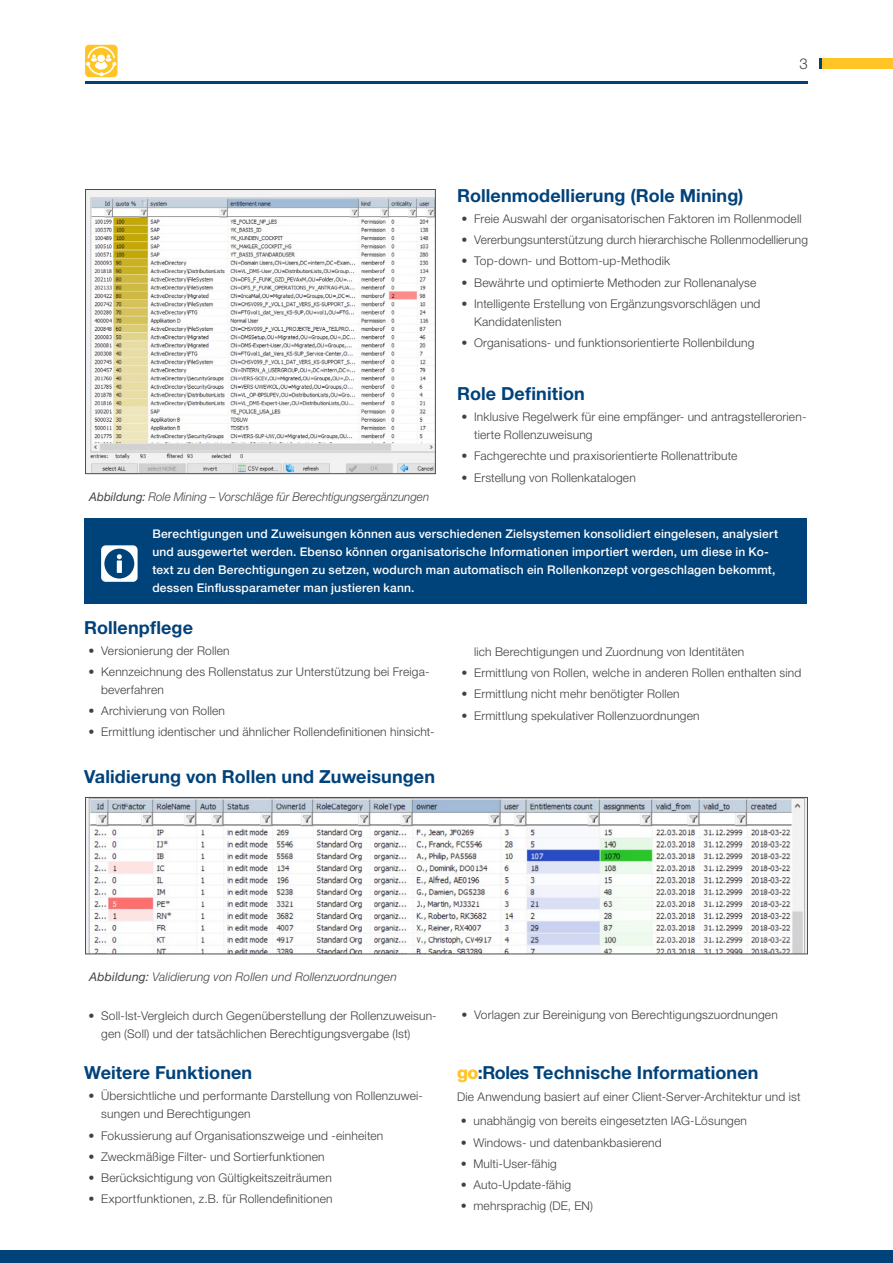
<style>
.page{position:relative;width:893px;height:1263px;background:#fff}
.page>*{position:absolute;margin:0;border:0;box-sizing:border-box;transform-origin:0 0}
.sub-SubHead_12pt_bol{font:700 18px "Helvetica Neue LT Pro";letter-spacing:.005em;color:#00427a}
.t1{font:300 15px "Helvetica Neue LT Pro";color:#414042}
.Body_9pt_light_DE{font:300 12px/18px "Helvetica Neue LT Pro";letter-spacing:.015em;color:#414042}
.sub-Intro_10pt_mediu{font:500 12px/18px "Helvetica Neue LT Pro";letter-spacing:.015em;color:#fff}
.Body_9pt_light_DE-2{font:italic 300 12px "Helvetica Neue LT Pro";letter-spacing:.01em;color:#414042;scale:.96 1}
.Body_9pt_light_DE-3{font:italic 300 12px "Helvetica Neue LT Pro";letter-spacing:.01em;color:#414042}
.s1{font-weight:400}
.s2{font-weight:800;color:#ffc425}
</style>
<div class="page">
<hr style="left:85px;top:81px;width:723px;height:3px;background:#00427a">
<div style="left:85px;top:45px;width:32px;height:32px;background:#ffc425;border-radius:4px"></div>
<svg style="left:86px;top:46px;width:30px;height:30px"></svg>
<div style="left:0;top:1250px;width:893px;height:13px;background:#00427a"></div>
<img style="left:87px;top:191px;width:347px;height:281px">
<div style="left:85px;top:189px;width:351px;height:285px;border:1px solid #4d4d4f"></div>
<img style="left:87px;top:799px;width:719px;height:153px">
<div style="left:85px;top:797px;width:723px;height:157px;border:1px solid #4d4d4f"></div>
<div style="left:84px;top:519px;width:723px;height:85px;background:#00427a"></div>
<div style="left:101px;top:545px;width:37px;height:37px;background:#fff;border-radius:5px"></div>
<svg style="left:104px;top:549px;width:30px;height:29px"></svg>
<div style="left:821px;top:58px;width:72px;height:11px;background:#ffc425"></div>
<svg style="left:819px;top:58px;width:2px;height:11px"></svg>
<p class="t1" style="left:800px;top:55px;width:10px">3</p>
<p class="Body_9pt_light_DE-2" style="left:89px;top:489px;width:356px"><span class="s1">Abbildung:</span> Role Mining – Vorschläge für Berechtigungsergänzungen</p>
<p class="sub-SubHead_12pt_bol" style="left:457px;top:184px;width:288px">Rollenmodellierung (Role Mining)</p>
<p class="Body_9pt_light_DE" style="left:461px;top:210px;width:342px">• Freie Auswahl der organisatorischen Faktoren im Rollenmodell</p>
<p class="Body_9pt_light_DE" style="left:461px;top:231px;width:348px">• Vererbungsunterstützung durch hierarchische Rollenmodellierung</p>
<p class="Body_9pt_light_DE" style="left:461px;top:252px;width:210px">• Top-down- und Bottom-up-Methodik</p>
<p class="Body_9pt_light_DE" style="left:461px;top:273px;width:297px">• Bewährte und optimierte Methoden zur Rollenanalyse</p>
<p class="Body_9pt_light_DE" style="left:474px;top:294px;width:288px;text-indent:-13px">• Intelligente Erstellung von Ergänzungsvorschlägen und<br>Kandidatenlisten</p>
<p class="Body_9pt_light_DE" style="left:461px;top:333px;width:294px">• Organisations- und funktionsorientierte Rollenbildung</p>
<p class="sub-SubHead_12pt_bol" style="left:457px;top:382px;width:129px">Role Definition</p>
<p class="Body_9pt_light_DE" style="left:474px;top:408px;width:334px;text-indent:-13px">• Inklusive Regelwerk für eine empfänger- und antragstellerorien&shy;tierte Rollenzuweisung</p>
<p class="Body_9pt_light_DE" style="left:461px;top:447px;width:278px">• Fachgerechte und praxisorientierte Rollenattribute</p>
<p class="Body_9pt_light_DE" style="left:461px;top:468px;width:176px">• Erstellung von Rollenkatalogen</p>
<p class="sub-Intro_10pt_mediu" style="left:152px;top:524px;width:627px">Berechtigungen und Zuweisungen können aus verschiedenen Zielsystemen konsolidiert eingelesen, analysiert und ausgewertet werden. Ebenso können organisatorische Informationen importiert werden, um diese in Ko&shy;text zu den Berechtigungen zu setzen, wodurch man automatisch ein Rollenkonzept vorgeschlagen bekommt, dessen Einflussparameter man justieren kann.</p>
<p class="sub-SubHead_12pt_bol" style="left:84px;top:616px;width:110px">Rollenpflege</p>
<p class="Body_9pt_light_DE" style="left:88px;top:641px;width:143px">• Versionierung der Rollen</p>
<p class="Body_9pt_light_DE" style="left:101px;top:662px;width:330px;text-indent:-13px">• Kennzeichnung des Rollenstatus zur Unterstützung bei Freiga&shy;beverfahren</p>
<p class="Body_9pt_light_DE" style="left:88px;top:702px;width:138px">• Archivierung von Rollen</p>
<p class="Body_9pt_light_DE" style="left:88px;top:723px;width:348px">• Ermittlung identischer und ähnlicher Rollendefinitionen hinsicht-</p>
<p class="sub-SubHead_12pt_bol" style="left:84px;top:765px;width:352px">Validierung von Rollen und Zuweisungen</p>
<p class="Body_9pt_light_DE" style="left:474px;top:642px;width:272px">lich Berechtigungen und Zuordnung von Identitäten</p>
<p class="Body_9pt_light_DE" style="left:461px;top:664px;width:341px">• Ermittlung von Rollen, welche in anderen Rollen enthalten sind</p>
<p class="Body_9pt_light_DE" style="left:461px;top:685px;width:220px">• Ermittlung nicht mehr benötigter Rollen</p>
<p class="Body_9pt_light_DE" style="left:461px;top:706px;width:240px">• Ermittlung spekulativer Rollenzuordnungen</p>
<p class="Body_9pt_light_DE-3" style="left:89px;top:969px;width:309px"><span class="s1">Abbildung:</span> Validierung von Rollen und Rollenzuordnungen</p>
<p class="Body_9pt_light_DE" style="left:101px;top:1006px;width:337px;text-indent:-13px">• Soll-Ist-Vergleich durch Gegenüberstellung der Rollenzuweisun&shy;gen (Soll) und der tatsächlichen Berechtigungsvergabe (Ist)</p>
<p class="sub-SubHead_12pt_bol" style="left:84px;top:1061px;width:170px">Weitere Funktionen</p>
<p class="Body_9pt_light_DE" style="left:101px;top:1087px;width:323px;text-indent:-13px">• Übersichtliche und performante Darstellung von Rollenzuwei&shy;sungen und Berechtigungen</p>
<p class="Body_9pt_light_DE" style="left:88px;top:1126px;width:296px">• Fokussierung auf Organisationszweige und -einheiten</p>
<p class="Body_9pt_light_DE" style="left:88px;top:1147px;width:238px">• Zweckmäßige Filter- und Sortierfunktionen</p>
<p class="Body_9pt_light_DE" style="left:88px;top:1168px;width:245px">• Berücksichtigung von Gültigkeitszeiträumen</p>
<p class="Body_9pt_light_DE" style="left:88px;top:1189px;width:246px">• Exportfunktionen, z.B. für Rollendefinitionen</p>
<p class="Body_9pt_light_DE" style="left:461px;top:1005px;width:318px">• Vorlagen zur Bereinigung von Berechtigungszuordnungen</p>
<p class="sub-SubHead_12pt_bol" style="left:457px;top:1061px;width:303px"><span class="s2">go</span>:Roles Technische Informationen</p>
<p class="Body_9pt_light_DE" style="left:457px;top:1088px;width:345px">Die Anwendung basiert auf einer Client-Server-Architektur und ist</p>
<p class="Body_9pt_light_DE" style="left:461px;top:1112px;width:288px">• unabhängig von bereits eingesetzten IAG-Lösungen</p>
<p class="Body_9pt_light_DE" style="left:461px;top:1133px;width:203px">• Windows- und datenbankbasierend</p>
<p class="Body_9pt_light_DE" style="left:461px;top:1154px;width:98px">• Multi-User-fähig</p>
<p class="Body_9pt_light_DE" style="left:461px;top:1175px;width:112px">• Auto-Update-fähig</p>
<p class="Body_9pt_light_DE" style="left:461px;top:1197px;width:134px">• mehrsprachig (DE, EN)</p>
</div>
